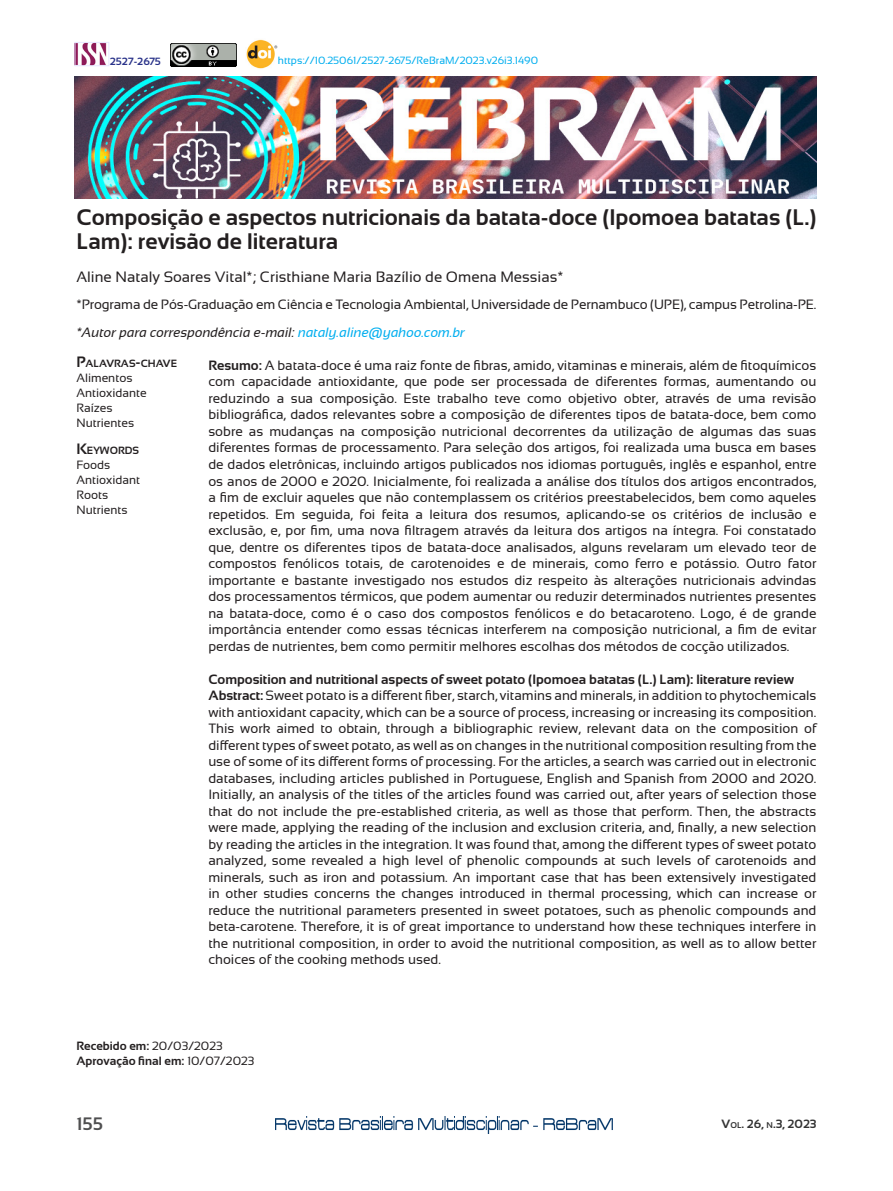
<style>
.page{position:relative;width:893px;height:1191px;background:#fff}
.page>*{position:absolute;margin:0;border:0;box-sizing:border-box;transform-origin:0 0}
.Parágrafo_básico_-_titulo{font:700 22.5px/24px "Sansation";color:#231f20}
.t1{font:700 18px "Sansation";color:#4f4f50}
.tITULACAO{font:15px "Sansation";color:#231f20}
.tITULACAO-2{font:13.5px/16.5px "Sansation";color:#231f20;text-align:justify}
.t2{font:700 13.5px "Sansation";color:#231f20}
.resumo{font:italic 13.5px "Sansation";color:#231f20}
.tITULACAO-3{font:12px "Sansation";color:#231f20}
.tITULACAO-4{font:700 12px "Sansation";color:#231f20}
.t3{font:700 12px "Sansation";color:#333}
.Corpo_do_texto{font:10.5px "Sansation";color:#00aeef}
.tITULACAO-5{font:700 10.5px "Sansation";color:#231f20}
.t4{font:700 10.5px "Sansation";color:#293289}
.s1{color:#00aeef}
.s2{font-size:15px}
.s3{font-weight:700}
.s4{font-weight:400}
.s5{font-size:8.4px}
</style>
<div class="page">
<img style="left:275px;top:1116px;width:338px;height:17px">
<img style="left:77px;top:44px;width:30px;height:20px">
<div style="left:75px;top:42px;width:34px;height:24px;border:1px solid #e6e6ff"></div>
<img style="left:171px;top:43px;width:66px;height:24px">
<img style="left:246px;top:39px;width:32px;height:30px">
<img style="left:75px;top:76px;width:741px;height:122px">
<p class="t4" style="left:110px;top:55px;width:53px">2527-2675</p>
<p class="Corpo_do_texto" style="left:278px;top:54px;width:262px">https://10.25061/2527-2675/ReBraM/2023.v26i3.1490</p>
<p class="Parágrafo_básico_-_titulo" style="left:76px;top:205px;width:741px">Composição e aspectos nutricionais da batata-doce (Ipomoea batatas (L.)<br>Lam): revisão de literatura</p>
<p class="tITULACAO" style="left:76px;top:268px;width:488px">Aline Nataly Soares Vital*; Cristhiane Maria Bazílio de Omena Messias*</p>
<p class="tITULACAO-2" style="left:76px;top:296px;width:741px">*Programa de Pós-Graduação em Ciência e Tecnologia Ambiental, Universidade de Pernambuco (UPE), campus Petrolina-PE.</p>
<p class="resumo" style="left:76px;top:324px;width:390px">*Autor para correspondência e-mail: <span class="s1">nataly.aline@yahoo.com.br</span></p>
<p class="tITULACAO-5" style="left:76px;top:357px;width:102px"><span class="s2">P</span>ALAVRAS<span class="s2">-</span>CHAVE</p>
<p class="tITULACAO-3" style="left:76px;top:371px;width:58px">Alimentos</p>
<p class="tITULACAO-3" style="left:76px;top:386px;width:72px">Antioxidante</p>
<p class="tITULACAO-3" style="left:76px;top:401px;width:38px">Raízes</p>
<p class="tITULACAO-3" style="left:76px;top:416px;width:59px">Nutrientes</p>
<p class="tITULACAO-5" style="left:76px;top:444px;width:64px"><span class="s2">K</span>EYWORDS</p>
<p class="tITULACAO-3" style="left:76px;top:458px;width:35px">Foods</p>
<p class="tITULACAO-3" style="left:76px;top:473px;width:65px">Antioxidant</p>
<p class="tITULACAO-3" style="left:76px;top:488px;width:33px">Roots</p>
<p class="tITULACAO-3" style="left:76px;top:503px;width:53px">Nutrients</p>
<p class="tITULACAO-2" style="left:208px;top:357px;width:610px"><span class="s3">Resumo:</span> A batata-doce é uma raiz fonte de fibras, amido, vitaminas e minerais, além de fitoquímicos com capacidade antioxidante, que pode ser processada de diferentes formas, aumentando ou reduzindo a sua composição. Este trabalho teve como objetivo obter, através de uma revisão bibliográfica, dados relevantes sobre a composição de diferentes tipos de batata-doce, bem como sobre as mudanças na composição nutricional decorrentes da utilização de algumas das suas diferentes formas de processamento. Para seleção dos artigos, foi realizada uma busca em bases de dados eletrônicas, incluindo artigos publicados nos idiomas português, inglês e espanhol, entre os anos de 2000 e 2020. Inicialmente, foi realizada a análise dos títulos dos artigos encontrados, a fim de excluir aqueles que não contemplassem os critérios preestabelecidos, bem como aqueles repetidos. Em seguida, foi feita a leitura dos resumos, aplicando-se os critérios de inclusão e exclusão, e, por fim, uma nova filtragem através da leitura dos artigos na íntegra. Foi constatado que, dentre os diferentes tipos de batata-doce analisados, alguns revelaram um elevado teor de compostos fenólicos totais, de carotenoides e de minerais, como ferro e potássio. Outro fator importante e bastante investigado nos estudos diz respeito às alterações nutricionais advindas dos processamentos térmicos, que podem aumentar ou reduzir determinados nutrientes presentes na batata-doce, como é o caso dos compostos fenólicos e do betacaroteno. Logo, é de grande importância entender como essas técnicas interferem na composição nutricional, a fim de evitar perdas de nutrientes, bem como permitir melhores escolhas dos métodos de cocção utilizados.</p>
<p class="t2" style="left:208px;top:671px;width:587px">Composition and nutritional aspects of sweet potato (Ipomoea batatas (L.) Lam): literature review</p>
<p class="tITULACAO-2" style="left:208px;top:687px;width:610px"><span class="s3">Abstract:</span> Sweet potato is a different fiber, starch, vitamins and minerals, in addition to phytochemicals with antioxidant capacity, which can be a source of process, increasing or increasing its composition.<br>This work aimed to obtain, through a bibliographic review, relevant data on the composition of different types of sweet potato, as well as on changes in the nutritional composition resulting from the use of some of its different forms of processing. For the articles, a search was carried out in electronic databases, including articles published in Portuguese, English and Spanish from 2000 and 2020.<br>Initially, an analysis of the titles of the articles found was carried out, after years of selection those that do not include the pre-established criteria, as well as those that perform. Then, the abstracts were made, applying the reading of the inclusion and exclusion criteria, and, finally, a new selection by reading the articles in the integration. It was found that, among the different types of sweet potato analyzed, some revealed a high level of phenolic compounds at such levels of carotenoids and minerals, such as iron and potassium. An important case that has been extensively investigated in other studies concerns the changes introduced in thermal processing, which can increase or reduce the nutritional parameters presented in sweet potatoes, such as phenolic compounds and beta-carotene. Therefore, it is of great importance to understand how these techniques interfere in the nutritional composition, in order to avoid the nutritional composition, as well as to allow better choices of the cooking methods used.</p>
<p class="tITULACAO-4" style="left:76px;top:1039px;width:148px">Recebido em: <span class="s4">20/03/2023</span></p>
<p class="tITULACAO-4" style="left:76px;top:1054px;width:180px">Aprovação final em: <span class="s4">10/07/2023</span></p>
<h2 class="t1" style="left:76px;top:1113px;width:28px">155</h2>
<p class="t3" style="left:722px;top:1117px;width:96px">V<span class="s5">OL</span>. 26, <span class="s5">N</span>.3, 2023</p>
</div>
